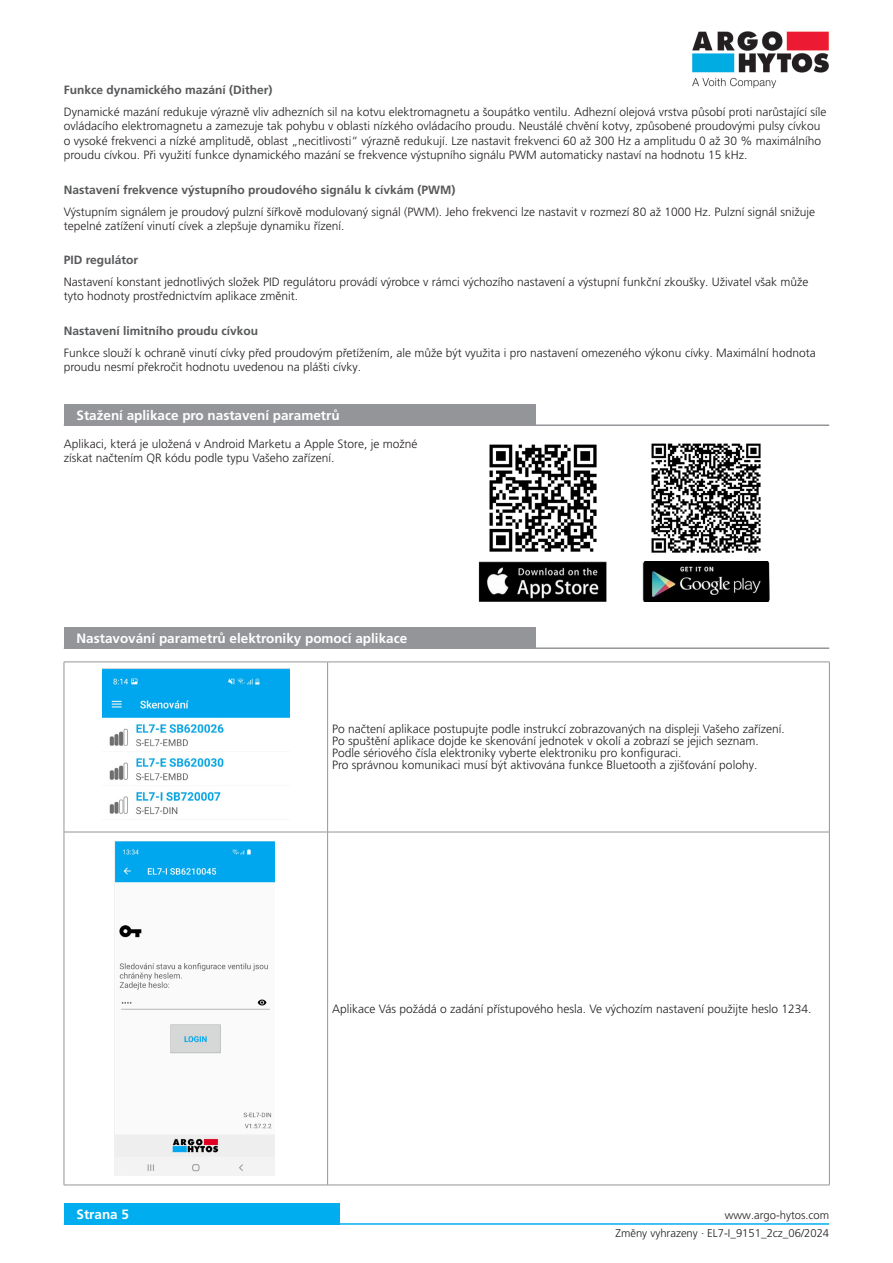
<style>
.page{position:relative;width:893px;height:1263px;background:#fff}
.page>*{position:absolute;margin:0;border:0;box-sizing:border-box;transform-origin:0 0}
._03_Headline_white{font:700 13.5px "Frutiger LT Pro";color:#fff}
._06_Text{font:300 12px/14.4px "Frutiger LT Pro";color:#231f20}
.Tabulka_1SL{font:300 12px/12px "Frutiger LT Pro";color:#231f20}
._05_Subline_Copytext{font:700 12px "Frutiger LT Pro";color:#57585a}
.t1{font:300 11.25px "Frutiger LT Pro";color:#231f20}
</style>
<div class="page">
<img style="left:489px;top:444px;width:108px;height:108px">
<img style="left:478px;top:562px;width:128px;height:39px">
<img style="left:642px;top:562px;width:128px;height:39px">
<img style="left:651px;top:443px;width:110px;height:110px">
<img style="left:102px;top:668px;width:187px;height:147px">
<img style="left:115px;top:841px;width:159px;height:335px">
<div style="left:64px;top:1203px;width:276px;height:22px;background:#00aeef"></div>
<hr style="left:64px;top:1223px;width:765px;height:2px;background:#00aeef">
<img style="left:692px;top:31px;width:137px;height:57px">
<div style="left:64px;top:404px;width:471px;height:21px;background:#939598"></div>
<hr style="left:64px;top:424px;width:765px;height:2px;background:#939598">
<div style="left:64px;top:627px;width:471px;height:21px;background:#939598"></div>
<hr style="left:64px;top:647px;width:765px;height:2px;background:#939598">
<hr style="left:64px;top:662px;width:264px;height:1px;background:#939598">
<hr style="left:64px;top:662px;width:1px;height:170px;background:#939598">
<hr style="left:328px;top:662px;width:502px;height:1px;background:#939598">
<hr style="left:327px;top:662px;width:1px;height:170px;background:#939598">
<hr style="left:829px;top:662px;width:1px;height:170px;background:#939598">
<hr style="left:64px;top:832px;width:264px;height:1px;background:#939598">
<hr style="left:64px;top:832px;width:1px;height:353px;background:#939598">
<hr style="left:328px;top:832px;width:502px;height:1px;background:#939598">
<hr style="left:327px;top:832px;width:1px;height:353px;background:#939598">
<hr style="left:829px;top:832px;width:1px;height:353px;background:#939598">
<hr style="left:64px;top:1185px;width:264px;height:1px;background:#939598">
<hr style="left:328px;top:1185px;width:502px;height:1px;background:#939598">
<p class="_05_Subline_Copytext" style="left:64px;top:83px;width:210px">Funkce dynamického mazání (Dither)</p>
<p class="_06_Text" style="left:64px;top:105px;width:764px">Dynamické mazání redukuje výrazně vliv adhezních sil na kotvu elektromagnetu a šoupátko ventilu. Adhezní olejová vrstva působí proti narůstající síle ovládacího elektromagnetu a zamezuje tak pohybu v oblasti nízkého ovládacího proudu. Neustálé chvění kotvy, způsobené proudovými pulsy cívkou o vysoké frekvenci a nízké amplitudě, oblast „necitlivosti“ výrazně redukují. Lze nastavit frekvenci 60 až 300 Hz a amplitudu 0 až 30 % maximálního proudu cívkou. Při využití funkce dynamického mazání se frekvence výstupního signálu PWM automaticky nastaví na hodnotu 15 kHz.</p>
<p class="_05_Subline_Copytext" style="left:64px;top:183px;width:393px">Nastavení frekvence výstupního proudového signálu k cívkám (PWM)</p>
<p class="_06_Text" style="left:64px;top:204px;width:753px">Výstupním signálem je proudový pulzní šířkově modulovaný signál (PWM). Jeho frekvenci lze nastavit v rozmezí 80 až 1000 Hz. Pulzní signál snižuje tepelné zatížení vinutí cívek a zlepšuje dynamiku řízení.</p>
<p class="_05_Subline_Copytext" style="left:64px;top:253px;width:76px">PID regulátor</p>
<p class="_06_Text" style="left:64px;top:275px;width:746px">Nastavení konstant jednotlivých složek PID regulátoru provádí výrobce v rámci výchozího nastavení a výstupní funkční zkoušky. Uživatel však může tyto hodnoty prostřednictvím aplikace změnit.</p>
<p class="_05_Subline_Copytext" style="left:64px;top:324px;width:196px">Nastavení limitního proudu cívkou</p>
<p class="_06_Text" style="left:64px;top:345px;width:753px">Funkce slouží k ochraně vinutí cívky před proudovým přetížením, ale může být využita i pro nastavení omezeného výkonu cívky. Maximální hodnota proudu nesmí překročit hodnotu uvedenou na plášti cívky.</p>
<p class="_03_Headline_white" style="left:77px;top:407px;width:265px">Stažení aplikace pro nastavení parametrů</p>
<p class="_06_Text" style="left:64px;top:436px;width:355px">Aplikaci, která je uložená v Android Marketu a Apple Store, je možné získat načtením QR kódu podle typu Vašeho zařízení.</p>
<p class="_03_Headline_white" style="left:77px;top:630px;width:332px">Nastavování parametrů elektroniky pomocí aplikace</p>
<p class="Tabulka_1SL" style="left:332px;top:723px;width:454px">Po načtení aplikace postupujte podle instrukcí zobrazovaných na displeji Vašeho zařízení.</p>
<p class="Tabulka_1SL" style="left:332px;top:735px;width:428px">Po spuštění aplikace dojde ke skenování jednotek v okolí a zobrazí se jejich seznam.<br>Podle sériového čísla elektroniky vyberte elektroniku pro konfiguraci.</p>
<p class="Tabulka_1SL" style="left:332px;top:759px;width:427px">Pro správnou komunikaci musí být aktivována funkce Bluetooth a zjišťování polohy.</p>
<p class="Tabulka_1SL" style="left:332px;top:1003px;width:481px">Aplikace Vás požádá o zadání přístupového hesla. Ve výchozím nastavení použijte heslo 1234.</p>
<p class="_03_Headline_white" style="left:77px;top:1206px;width:54px">Strana 5</p>
<p class="t1" style="left:725px;top:1209px;width:106px">www.argo-hytos.com</p>
<p class="t1" style="left:615px;top:1226px;width:215px">Změny vyhrazeny · EL7-I_9151_2cz_06/2024</p>
</div>
